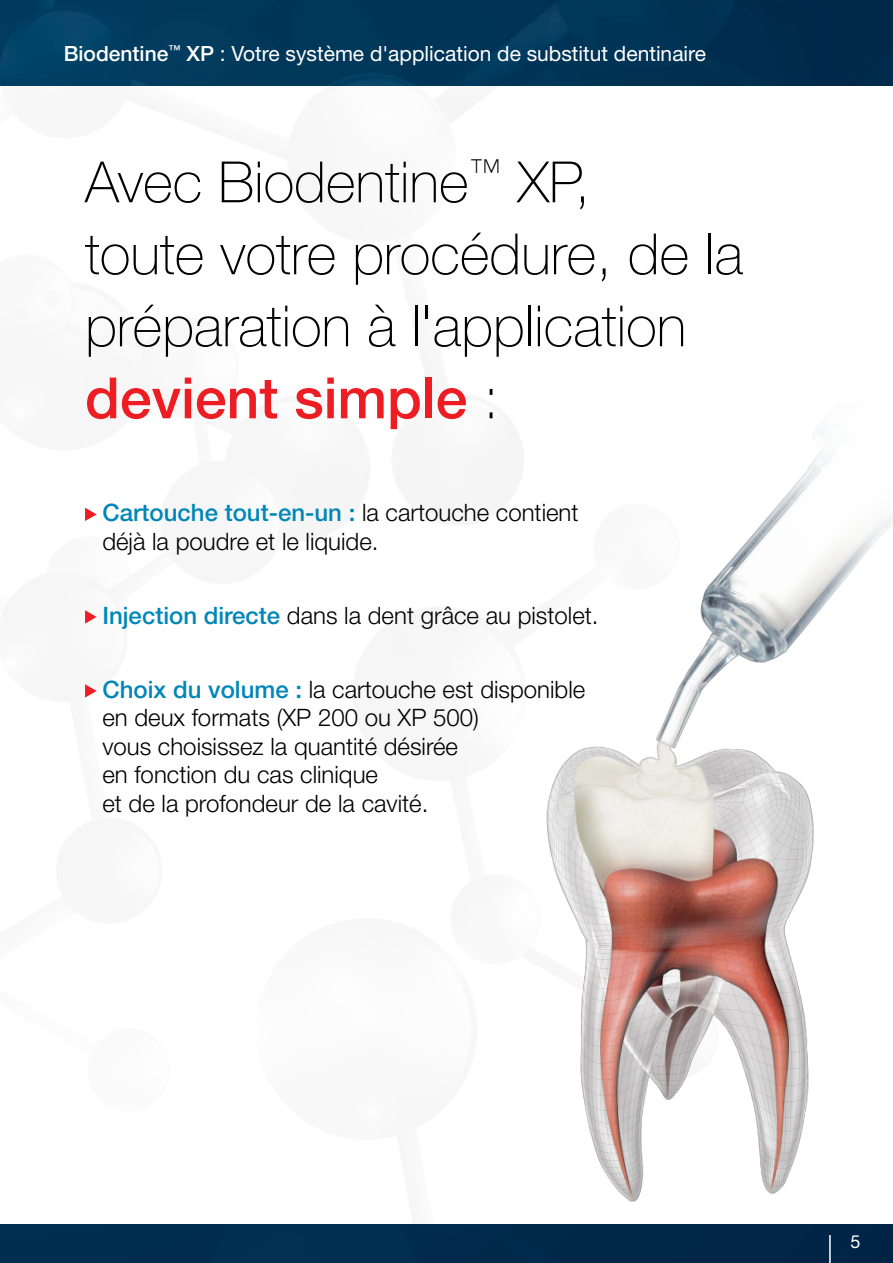
<style>
.page{position:relative;width:893px;height:1263px;background:#fff}
.page>*{position:absolute;margin:0;border:0;box-sizing:border-box;transform-origin:0 0}
.t1{font:100 57px/72px "Helvetica Neue LT Std";color:#000}
.t2{font:300 24px/28.5px "Helvetica Neue LT Std";color:#000}
.t3{font:21px "Helvetica Neue LT Std";color:#fff}
.t4{font:18px "Helvetica Neue LT Std";color:#fff}
.s1{font-weight:500}
.s2{font-weight:500;color:#ed1d24}
.s3{font-weight:500;color:#0087b8}
</style>
<div class="page">
<img style="left:0;top:0;width:893px;height:1263px">
<img style="left:187px;top:283px;width:706px;height:979px">
<svg style="left:85px;top:508px;width:12px;height:13px"></svg>
<svg style="left:85px;top:610px;width:12px;height:14px"></svg>
<svg style="left:85px;top:684px;width:12px;height:14px"></svg>
<hr style="left:829px;top:1235px;width:2px;height:28px;background:#fff">
<p class="t3" style="left:64px;top:41px;width:644px"><span class="s1">Biodentine</span><sup>™</sup> <span class="s1">XP</span> : Votre système d'application de substitut dentinaire</p>
<h1 class="t1" style="left:85px;top:146px;width:660px">Avec Biodentine<sup>™</sup> XP,<br>toute votre procédure, de la préparation à l'application <span class="s2">devient simple</span> :</h1>
<p class="t2" style="left:102px;top:498px;width:478px"><span class="s3">Cartouche tout-en-un :</span> la cartouche contient déjà la poudre et le liquide.</p>
<p class="t2" style="left:102px;top:600px;width:498px"><span class="s3">Injection directe</span> dans la dent grâce au pistolet.</p>
<p class="t2" style="left:102px;top:674px;width:484px"><span class="s3">Choix du volume :</span> la cartouche est disponible en deux formats (XP 200 ou XP 500)<br>vous choisissez la quantité désirée<br>en fonction du cas clinique<br>et de la profondeur de la cavité.</p>
<p class="t4" style="left:850px;top:1231px;width:12px">5</p>
</div>
